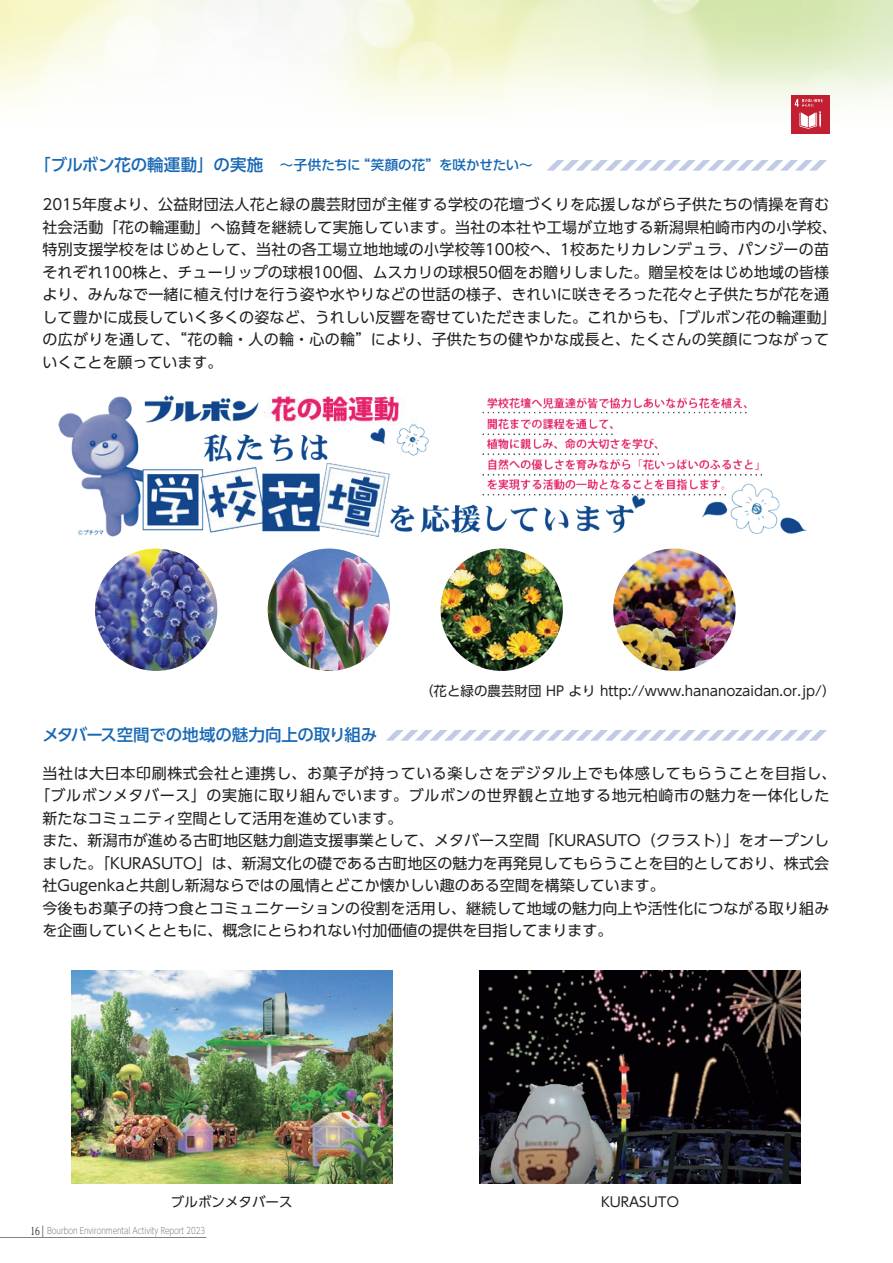
<style>
.page{position:relative;width:893px;height:1263px;background:#fff}
.page>*{position:absolute;margin:0;border:0;box-sizing:border-box;transform-origin:0 0}
.t1{font:15px/22.5px "UD Shin Go Pro";letter-spacing:.01em;color:#231f20}
.t2{font:15px "UD Shin Go Pro";letter-spacing:.04em;color:#231f20}
.t3{font:13.5px "UD Shin Go Pro";color:#231f20}
.t4{font:500 13.5px "UD Shin Go Pro";letter-spacing:-.005em;color:#1768b4}
.t5{font:italic 500 12.3px "UD Shin Go Pro";color:#c1cbe6;scale:.67 1}
.t6{font:300 9px "UD Shin Go Pro";letter-spacing:-.01em;color:#808285;scale:.8 1}
.s1{font-size:16.5px}
.s2{font-style:italic;font-size:12.3px;color:#c1cbe6}
.s3{font-style:normal;font-size:16.5px;color:#1768b4}
.s4{font-family:"UD Reimin Pro";font-weight:400;font-size:10.5px;color:#231f20}
</style>
<div class="page">
<hr style="left:0;top:1237px;width:206px;height:1px;background:#808285">
<svg style="left:42px;top:1225px;width:1px;height:12px"></svg>
<img style="left:0;top:0;width:893px;height:128px">
<img style="left:480px;top:970px;width:320px;height:213px">
<img style="left:71px;top:970px;width:321px;height:213px">
<img style="left:58px;top:395px;width:749px;height:142px">
<img style="left:95px;top:548px;width:122px;height:123px;border-radius:61px">
<img style="left:613px;top:548px;width:123px;height:123px;border-radius:61px">
<img style="left:268px;top:548px;width:122px;height:123px;border-radius:61px">
<img style="left:440px;top:548px;width:123px;height:123px;border-radius:61px">
<div style="left:791px;top:96px;width:38px;height:38px;background:#c21f32"></div>
<svg style="left:795px;top:99px;width:28px;height:30px"></svg>
<p class="t4" style="left:34px;top:154px;width:804px"><span class="s1">「ブルボン花の輪運動」の実施　</span>～子供たちに“笑顔の花”を咲かせたい～ <span class="s2">■■■■■■■■■■■■■■■■■■■</span></p>
<p class="t1" style="left:43px;top:193px;width:796px">2015年度より、公益財団法人花と緑の農芸財団が主催する学校の花壇づくりを応援しながら子供たちの情操を育む社会活動「花の輪運動」へ協賛を継続して実施しています。当社の本社や工場が立地する新潟県柏崎市内の小学校、特別支援学校をはじめとして、当社の各工場立地地域の小学校等100校へ、1校あたりカレンデュラ、パンジーの苗それぞれ100株と、チューリップの球根100個、ムスカリの球根50個をお贈りしました。贈呈校をはじめ地域の皆様より、みんなで一緒に植え付けを行う姿や水やりなどの世話の様子、きれいに咲きそろった花々と子供たちが花を通して豊かに成長していく多くの姿など、うれしい反響を寄せていただきました。これからも、「ブルボン花の輪運動」の広がりを通して、“花の輪・人の輪・心の輪”により、子供たちの健やかな成長と、たくさんの笑顔につながっていくことを願っています。</p>
<p class="t3" style="left:420px;top:680px;width:417px">（花と緑の農芸財団 HP より http://www.hananozaidan.or.jp/）</p>
<p class="t5" style="left:43px;top:725px;width:1188px"><span class="s3">メタバース空間での地域の魅力向上の取り組み</span> ■■■■■■■■■■■■■■■■■■■■■■■■■■■■■■</p>
<p class="t2" style="left:43px;top:761px;width:795px">当社は大日本印刷株式会社と連携し、お菓子が持っている楽しさをデジタル上でも体感してもらうことを目指し、</p>
<p class="t2" style="left:35px;top:783px;width:796px">「ブルボンメタバース」の実施に取り組んでいます。ブルボンの世界観と立地する地元柏崎市の魅力を一体化した</p>
<p class="t1" style="left:43px;top:806px;width:362px">新たなコミュニティ空間として活用を進めています。</p>
<p class="t1" style="left:43px;top:829px;width:788px">また、新潟市が進める古町地区魅力創造支援事業として、メタバース空間「KURASUTO（クラスト）」をオープンし</p>
<p class="t1" style="left:43px;top:851px;width:788px">ました。「KURASUTO」は、新潟文化の礎である古町地区の魅力を再発見してもらうことを目的としており、株式会</p>
<p class="t1" style="left:43px;top:874px;width:624px">社Gugenkaと共創し新潟ならではの風情とどこか懐かしい趣のある空間を構築しています。</p>
<p class="t1" style="left:43px;top:896px;width:788px">今後もお菓子の持つ食とコミュニケーションの役割を活用し、継続して地域の魅力向上や活性化につながる取り組み</p>
<p class="t1" style="left:43px;top:919px;width:572px">を企画していくとともに、概念にとらわれない付加価値の提供を目指してまります。</p>
<p class="t3" style="left:171px;top:1191px;width:123px">ブルボンメタバース</p>
<p class="t3" style="left:601px;top:1191px;width:79px">KURASUTO</p>
<p class="t6" style="left:30px;top:1223px;width:220px"><span class="s4">16</span> Bourbon Environmental Activity Report 2023</p>
</div>
